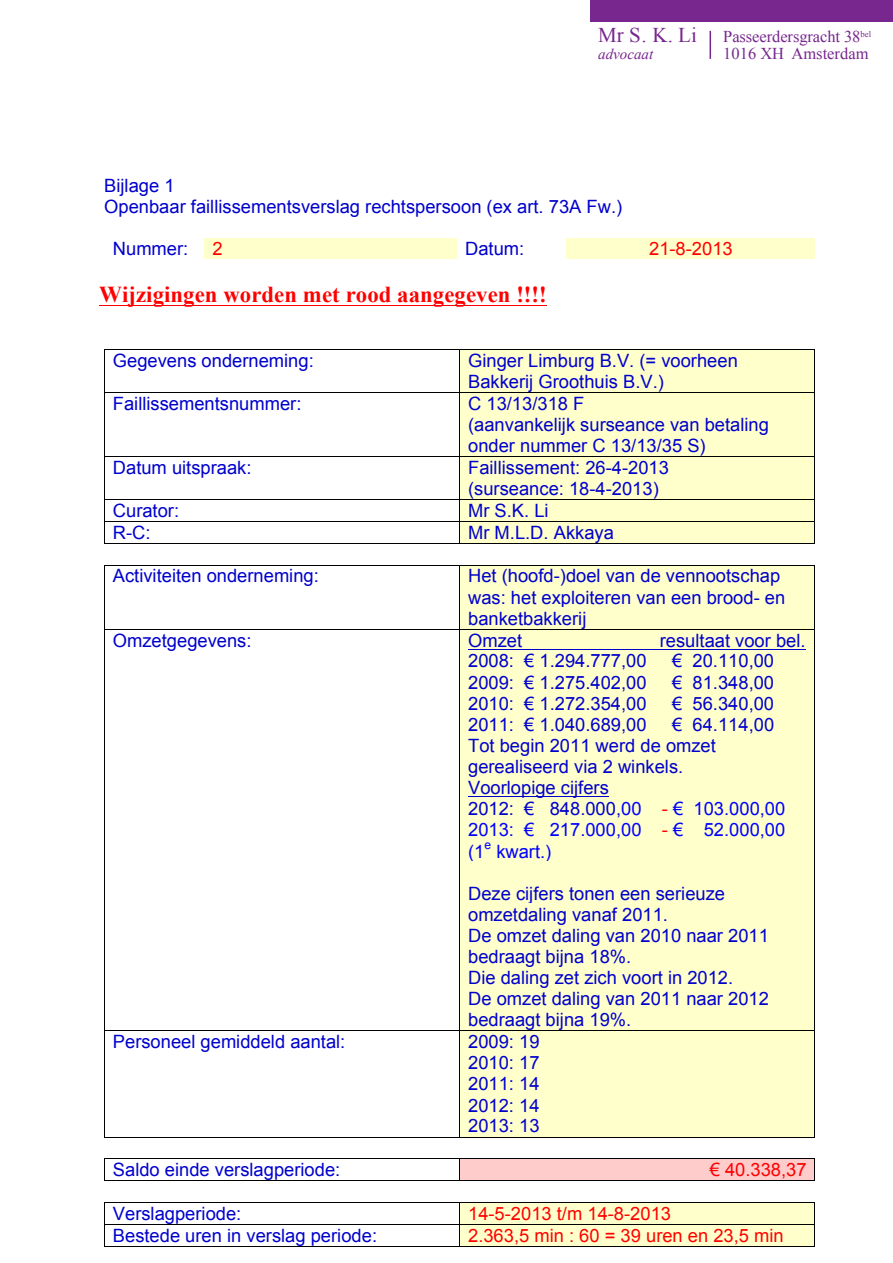
<style>
.page{position:relative;width:893px;height:1263px;background:#fff}
.page>*{position:absolute;margin:0;border:0;box-sizing:border-box;transform-origin:0 0}
.t1{font:700 22.8px "Times New Roman";letter-spacing:.005em;color:#f00}
.t2{font:21px "Times New Roman";color:#77278d}
.t3{font:18.3px/21.1px "Arial";color:#00c}
.t4{font:18.3px "Arial";color:#f00}
.t5{font:18.3px "Arial";color:#00f}
.t6{font:16.5px "Times New Roman";letter-spacing:-.005em;color:#77278d}
.t7{font:italic 15px "Times New Roman";color:#77278d}
.t8{font:12.15px "Arial";color:#00f}
.s1{color:#00f}
.s2{color:#f00}
</style>
<div class="page">
<hr style="left:709px;top:31px;width:2px;height:28px;background:#77278d">
<div style="left:590px;top:0;width:303px;height:21px;background:#77278d"></div>
<div style="left:204px;top:238px;width:253px;height:21px;background:#ffc"></div>
<div style="left:567px;top:238px;width:248px;height:21px;background:#ffc"></div>
<hr style="left:99px;top:305px;width:448px;height:1px;background:#f00">
<div style="left:460px;top:350px;width:354px;height:42px;background:#ffc"></div>
<hr style="left:105px;top:349px;width:354px;height:1px;background:#000">
<hr style="left:460px;top:349px;width:354px;height:1px;background:#000">
<hr style="left:104px;top:350px;width:1px;height:42px;background:#000">
<hr style="left:459px;top:350px;width:1px;height:42px;background:#000">
<hr style="left:814px;top:350px;width:1px;height:42px;background:#000">
<div style="left:460px;top:393px;width:354px;height:63px;background:#ffc"></div>
<hr style="left:105px;top:392px;width:354px;height:1px;background:#000">
<hr style="left:460px;top:392px;width:354px;height:1px;background:#000">
<hr style="left:104px;top:393px;width:1px;height:63px;background:#000">
<hr style="left:459px;top:393px;width:1px;height:63px;background:#000">
<hr style="left:814px;top:393px;width:1px;height:63px;background:#000">
<div style="left:460px;top:457px;width:354px;height:42px;background:#ffc"></div>
<hr style="left:105px;top:456px;width:354px;height:1px;background:#000">
<hr style="left:460px;top:456px;width:354px;height:1px;background:#000">
<hr style="left:104px;top:457px;width:1px;height:42px;background:#000">
<hr style="left:459px;top:457px;width:1px;height:42px;background:#000">
<hr style="left:814px;top:457px;width:1px;height:42px;background:#000">
<div style="left:460px;top:500px;width:354px;height:21px;background:#ffc"></div>
<hr style="left:105px;top:499px;width:354px;height:1px;background:#000">
<hr style="left:460px;top:499px;width:354px;height:1px;background:#000">
<div style="left:460px;top:522px;width:354px;height:21px;background:#ffc"></div>
<hr style="left:105px;top:521px;width:354px;height:1px;background:#000">
<hr style="left:460px;top:521px;width:354px;height:1px;background:#000">
<svg style="left:104px;top:499px;width:1px;height:45px"></svg>
<hr style="left:105px;top:543px;width:354px;height:1px;background:#000">
<svg style="left:459px;top:499px;width:1px;height:45px"></svg>
<hr style="left:460px;top:543px;width:354px;height:1px;background:#000">
<svg style="left:814px;top:499px;width:1px;height:45px"></svg>
<div style="left:460px;top:565px;width:354px;height:64px;background:#ffc"></div>
<hr style="left:105px;top:565px;width:354px;height:1px;background:#000">
<hr style="left:460px;top:565px;width:354px;height:1px;background:#000">
<hr style="left:104px;top:565px;width:1px;height:64px;background:#000">
<hr style="left:459px;top:565px;width:1px;height:64px;background:#000">
<hr style="left:814px;top:565px;width:1px;height:64px;background:#000">
<div style="left:460px;top:630px;width:354px;height:400px;background:#ffc"></div>
<hr style="left:468px;top:649px;width:338px;height:1px;background:#00c">
<hr style="left:468px;top:797px;width:141px;height:1px;background:#00c">
<hr style="left:105px;top:629px;width:354px;height:1px;background:#000">
<hr style="left:460px;top:629px;width:354px;height:1px;background:#000">
<hr style="left:104px;top:630px;width:1px;height:400px;background:#000">
<hr style="left:459px;top:630px;width:1px;height:400px;background:#000">
<hr style="left:814px;top:630px;width:1px;height:400px;background:#000">
<div style="left:460px;top:1031px;width:354px;height:106px;background:#ffc"></div>
<hr style="left:105px;top:1030px;width:354px;height:1px;background:#000">
<hr style="left:460px;top:1030px;width:354px;height:1px;background:#000">
<hr style="left:104px;top:1031px;width:1px;height:106px;background:#000">
<hr style="left:105px;top:1137px;width:354px;height:1px;background:#000">
<hr style="left:459px;top:1031px;width:1px;height:106px;background:#000">
<hr style="left:460px;top:1137px;width:354px;height:1px;background:#000">
<hr style="left:814px;top:1031px;width:1px;height:106px;background:#000">
<div style="left:460px;top:1159px;width:354px;height:21px;background:#fcc"></div>
<hr style="left:105px;top:1158px;width:354px;height:1px;background:#000">
<hr style="left:460px;top:1158px;width:354px;height:1px;background:#000">
<svg style="left:104px;top:1158px;width:1px;height:23px"></svg>
<hr style="left:105px;top:1180px;width:354px;height:1px;background:#000">
<svg style="left:459px;top:1158px;width:1px;height:23px"></svg>
<hr style="left:460px;top:1180px;width:354px;height:1px;background:#000">
<svg style="left:814px;top:1158px;width:1px;height:23px"></svg>
<div style="left:460px;top:1203px;width:354px;height:21px;background:#ffc"></div>
<hr style="left:105px;top:1202px;width:354px;height:1px;background:#000">
<hr style="left:460px;top:1202px;width:354px;height:1px;background:#000">
<div style="left:460px;top:1225px;width:354px;height:21px;background:#ffc"></div>
<hr style="left:105px;top:1224px;width:354px;height:1px;background:#000">
<hr style="left:460px;top:1224px;width:354px;height:1px;background:#000">
<svg style="left:104px;top:1202px;width:1px;height:45px"></svg>
<hr style="left:105px;top:1246px;width:354px;height:1px;background:#000">
<svg style="left:459px;top:1202px;width:1px;height:45px"></svg>
<hr style="left:460px;top:1246px;width:354px;height:1px;background:#000">
<svg style="left:814px;top:1202px;width:1px;height:45px"></svg>
<p class="t2" style="left:598px;top:21px;width:100px">Mr S. K. Li</p>
<p class="t6" style="left:723px;top:25px;width:149px">Passeerdersgracht 38<sup>bel</sup></p>
<p class="t7" style="left:598px;top:44px;width:56px">advocaat</p>
<p class="t6" style="left:723px;top:42px;width:147px">1016 XH Amsterdam</p>
<p class="t3" style="left:104px;top:175px;width:519px">Bijlage 1<br>Openbaar faillissementsverslag rechtspersoon (ex art. 73A Fw.)</p>
<p class="t3" style="left:113px;top:239px;width:77px">Nummer:</p>
<p class="t4" style="left:212px;top:237px;width:12px">2</p>
<p class="t3" style="left:465px;top:239px;width:61px">Datum:</p>
<p class="t4" style="left:649px;top:237px;width:85px">21-8-2013</p>
<p class="t1" style="left:99px;top:278px;width:449px">Wijzigingen worden met rood aangegeven !!!!</p>
<p class="t3" style="left:113px;top:350px;width:202px">Gegevens onderneming:</p>
<p class="t3" style="left:468px;top:350px;width:271px">Ginger Limburg B.V. (= voorheen<br>Bakkerij Groothuis B.V.)</p>
<p class="t3" style="left:113px;top:393px;width:190px">Faillissementsnummer:</p>
<p class="t3" style="left:468px;top:393px;width:302px">C 13/13/318 F<br>(aanvankelijk surseance van betaling onder nummer C 13/13/35 S)</p>
<p class="t3" style="left:113px;top:457px;width:140px">Datum uitspraak:</p>
<p class="t3" style="left:468px;top:457px;width:202px">Faillissement: 26-4-2013 (surseance: 18-4-2013)</p>
<p class="t3" style="left:113px;top:500px;width:68px">Curator:</p>
<p class="t3" style="left:468px;top:500px;width:82px">Mr S.K. Li</p>
<p class="t3" style="left:113px;top:522px;width:39px">R-C:</p>
<p class="t3" style="left:468px;top:522px;width:147px">Mr M.L.D. Akkaya</p>
<p class="t3" style="left:113px;top:565px;width:207px">Activiteiten onderneming:</p>
<p class="t3" style="left:468px;top:565px;width:319px">Het (hoofd-)doel van de vennootschap was: het exploiteren van een brood- en banketbakkerij</p>
<p class="t3" style="left:113px;top:630px;width:140px">Omzetgegevens:</p>
<p class="t3" style="left:468px;top:630px;width:56px">Omzet</p>
<p class="t3" style="left:660px;top:630px;width:147px">resultaat voor bel.</p>
<p class="t3" style="left:468px;top:651px;width:180px">2008: € 1.294.777,00</p>
<p class="t3" style="left:672px;top:651px;width:104px">€ 20.110,00</p>
<p class="t3" style="left:468px;top:672px;width:180px">2009: € 1.275.402,00</p>
<p class="t3" style="left:672px;top:672px;width:104px">€ 81.348,00</p>
<p class="t3" style="left:468px;top:693px;width:180px">2010: € 1.272.354,00</p>
<p class="t3" style="left:672px;top:693px;width:104px">€ 56.340,00</p>
<p class="t3" style="left:468px;top:714px;width:180px">2011: € 1.040.689,00</p>
<p class="t3" style="left:468px;top:714px;width:319px;text-indent:204px">€ 64.114,00<br>Tot begin 2011 werd de omzet gerealiseerd via 2 winkels.<br>Voorlopige cijfers<br>2012: € 848.000,<span class="s1">00</span> <span class="s2">-</span> <span class="s1">€ 103.000,00<br>2013: € 217.000,00</span> <span class="s2">-</span> <span class="s1">€ 52.000,00 (1</span></p>
<p class="t8" style="left:484px;top:837px;width:8px">e</p>
<p class="t5" style="left:496px;top:839px;width:57px">kwart.)</p>
<p class="t3" style="left:468px;top:883px;width:302px">Deze cijfers tonen een serieuze omzetdaling vanaf 2011.<br>De omzet daling van 2010 naar 2011 bedraagt bijna 18%.<br>Die daling zet zich voort in 2012.<br>De omzet daling van 2011 naar 2012 bedraagt bijna 19%.</p>
<p class="t3" style="left:113px;top:1031px;width:234px">Personeel gemiddeld aantal:</p>
<p class="t3" style="left:468px;top:1031px;width:73px;text-align:justify">2009: 19<br>2010: 17<br>2011: 14<br>2012: 14<br>2013: 13</p>
<p class="t3" style="left:113px;top:1159px;width:229px">Saldo einde verslagperiode:</p>
<p class="t4" style="left:710px;top:1158px;width:98px">€ 40.338,37</p>
<p class="t3" style="left:113px;top:1203px;width:130px">Verslagperiode:</p>
<p class="t4" style="left:468px;top:1202px;width:204px">14-5-2013 t/m 14-8-2013</p>
<p class="t3" style="left:113px;top:1225px;width:266px">Bestede uren in verslag periode:</p>
<p class="t4" style="left:468px;top:1223px;width:317px">2.363,5 min : 60 = 39 uren en 23,5 min</p>
</div>
